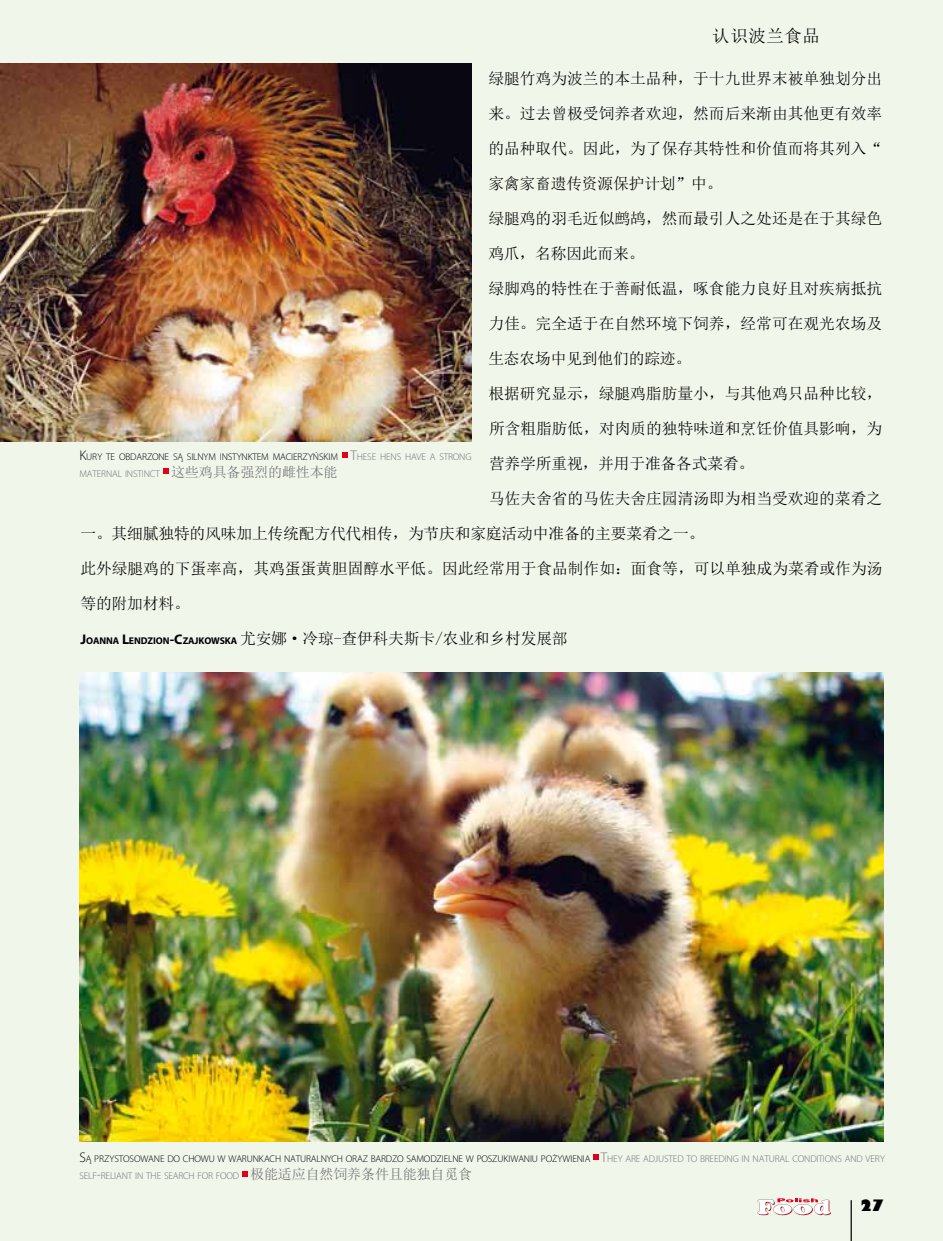
<style>
.page{position:relative;width:943px;height:1241px;background:#fff}
.page>*{position:absolute;margin:0;border:0;box-sizing:border-box;transform-origin:0 0}
.t1{font:17.5px "Sim Sun";letter-spacing:.03em;color:#000}
.t2{font:15.75px "Sim Sun";color:#000}
.t3{font:14px "Humanst 521 U Bd PL";color:#000}
.t4{font:300 9.8px/16.8px "Myriad Pro";letter-spacing:-.015em;color:#000}
.t5{font:700 9.8px "Myriad Pro";letter-spacing:-.005em;color:#000}
.s1{font-size:14px}
.s2{font-family:"Sim Sun";font-weight:400;font-size:15.75px}
.s3{font-size:14px;color:#707172}
.s4{color:#707172}
.s5{font-family:"Sim Sun";font-weight:400;font-size:14px;color:#707172}
</style>
<div class="page">
<div style="left:0;top:0;width:943px;height:1240px;background:#f1f6eb"></div>
<hr style="left:850px;top:1199px;width:1px;height:41px;background:#000">
<svg style="left:757px;top:1198px;width:74px;height:16px"></svg>
<img style="left:79px;top:672px;width:804px;height:469px">
<img style="left:0;top:63px;width:471px;height:378px">
<svg style="left:342px;top:452px;width:5px;height:5px"></svg>
<svg style="left:163px;top:468px;width:5px;height:6px"></svg>
<svg style="left:593px;top:1154px;width:5px;height:5px"></svg>
<svg style="left:242px;top:1171px;width:5px;height:5px"></svg>
<p class="t1" style="left:712px;top:27px;width:109px">认识波兰食品</p>
<p class="t2" style="left:488px;top:70px;width:395px">绿腿竹鸡为波兰的本土品种，于十九世界末被单独划分出</p>
<p class="t2" style="left:488px;top:105px;width:395px">来。过去曾极受饲养者欢迎，然而后来渐由其他更有效率</p>
<p class="t2" style="left:488px;top:140px;width:395px">的品种取代。因此，为了保存其特性和价值而将其列入“</p>
<p class="t2" style="left:488px;top:175px;width:236px">家禽家畜遗传资源保护计划”中。</p>
<p class="t2" style="left:488px;top:210px;width:395px">绿腿鸡的羽毛近似鹧鸪，然而最引人之处还是在于其绿色</p>
<p class="t2" style="left:488px;top:245px;width:158px">鸡爪，名称因此而来。</p>
<p class="t2" style="left:488px;top:280px;width:395px">绿脚鸡的特性在于善耐低温，啄食能力良好且对疾病抵抗</p>
<p class="t2" style="left:488px;top:315px;width:395px">力佳。完全适于在自然环境下饲养，经常可在观光农场及</p>
<p class="t2" style="left:488px;top:350px;width:204px">生态农场中见到他们的踪迹。</p>
<p class="t2" style="left:488px;top:385px;width:395px">根据研究显示，绿腿鸡脂肪量小，与其他鸡只品种比较，</p>
<p class="t2" style="left:489px;top:420px;width:394px">所含粗脂肪低，对肉质的独特味道和烹饪价值具影响，为</p>
<p class="t2" style="left:489px;top:455px;width:267px">营养学所重视，并用于准备各式菜肴。</p>
<p class="t2" style="left:489px;top:490px;width:394px">马佐夫舍省的马佐夫舍庄园清汤即为相当受欢迎的菜肴之</p>
<p class="t2" style="left:80px;top:525px;width:625px">一。其细腻独特的风味加上传统配方代代相传，为节庆和家庭活动中准备的主要菜肴之一。</p>
<p class="t2" style="left:80px;top:560px;width:803px">此外绿腿鸡的下蛋率高，其鸡蛋蛋黄胆固醇水平低。因此经常用于食品制作如：面食等，可以单独成为菜肴或作为汤</p>
<p class="t2" style="left:80px;top:595px;width:111px">等的附加材料。</p>
<p class="t5" style="left:80px;top:634px;width:489px"><span class="s1">J</span>OANNA <span class="s1">L</span>ENDZION<span class="s1">-C</span>ZAJKOWSKA <span class="s2">尤安娜</span><span class="s2">·</span><span class="s2">冷琼-查伊科夫斯卡/农业和乡村发展部</span></p>
<p class="t4" style="left:79px;top:448px;width:393px"><span class="s1">K</span>URY TE OBDARZONE SĄ SILNYM INSTYNKTEM MACIERZYŃSKIM <span class="s3">T</span><span class="s4">HESE HENS HAVE A STRONG<br>MATERNAL INSTINCT</span> <span class="s5">这些鸡具备强烈的雌性本能</span></p>
<p class="t4" style="left:79px;top:1150px;width:807px"><span class="s1">S</span>Ą PRZYSTOSOWANE DO CHOWU W WARUNKACH NATURALNYCH ORAZ BARDZO SAMODZIELNE W POSZUKIWANIU POŻYWIENIA <span class="s3">T</span><span class="s4">HEY ARE ADJUSTED TO BREEDING IN NATURAL CONDITIONS AND VERY<br>SELF</span><span class="s3">-</span><span class="s4">RELIANT IN THE SEARCH FOR FOOD</span> <span class="s5">极能适应自然饲养条件且能独自觅食</span></p>
<p class="t3" style="left:860px;top:1195px;width:24px">27</p>
</div>
